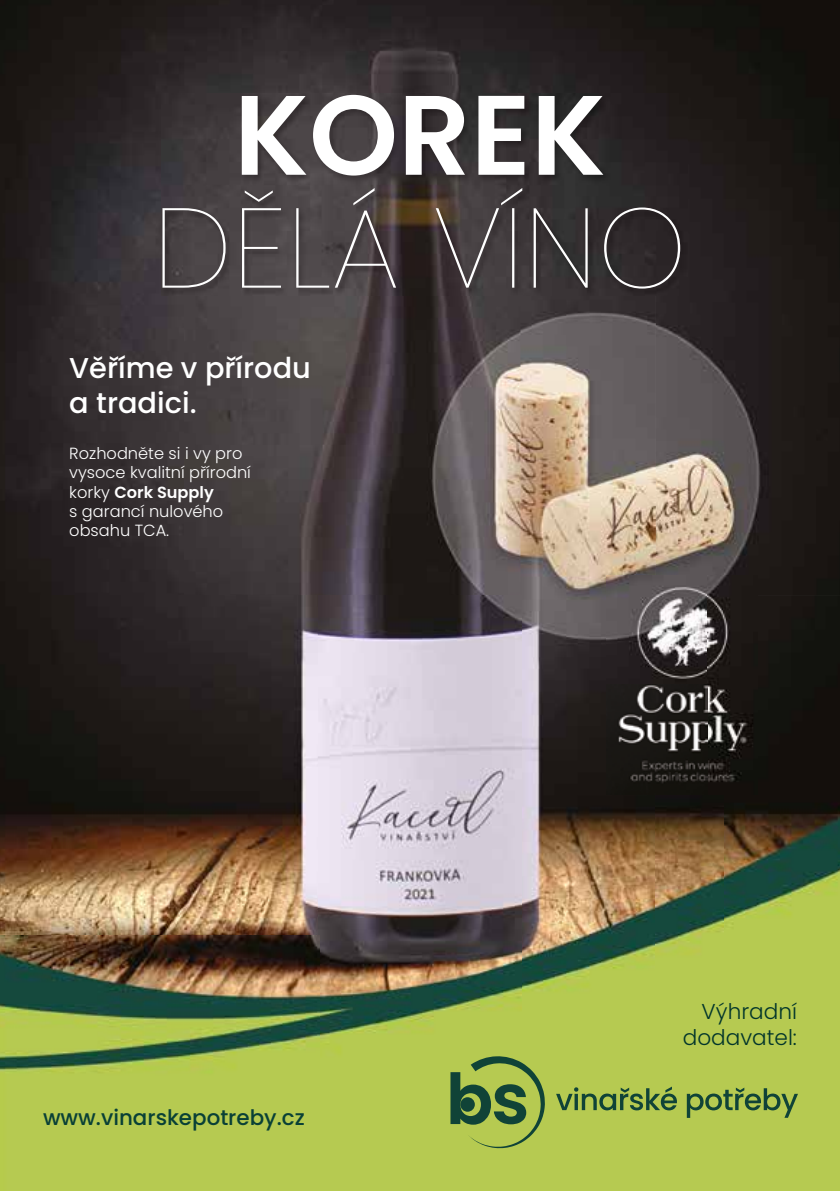
<style>
.page{position:relative;width:840px;height:1191px;background:#fff}
.page>*{position:absolute;margin:0;border:0;box-sizing:border-box;transform-origin:0 0}
.t1{font:100 112.8px "Poppins";color:#fff}
.t2{font:600 112.8px "Poppins";color:#fff}
.t3{font:500 28.8px/34.4px "Poppins";color:#fff}
.t4{font:300 21.6px/25.8px "Poppins";color:#02352b;text-align:right}
.t5{font:500 21.4px "Poppins";color:#094036}
.t6{font:300 16.2px/19.4px "Poppins";color:#fff}
.s1{font-weight:600}
</style>
<div class="page">
<img style="left:0;top:0;width:184px;height:595px">
<img style="left:184px;top:0;width:655px;height:119px">
<img style="left:655px;top:119px;width:184px;height:476px">
<img style="left:184px;top:296px;width:336px;height:299px">
<img style="left:520px;top:296px;width:135px;height:895px">
<img style="left:0;top:595px;width:521px;height:596px">
<img style="left:722px;top:595px;width:117px;height:596px">
<img style="left:654px;top:794px;width:68px;height:397px">
<img style="left:161px;top:93px;width:525px;height:203px">
<svg style="left:555px;top:1086px;width:121px;height:24px;background:#7d9c48"></svg>
<svg style="left:686px;top:1087px;width:111px;height:30px;background:#85a249"></svg>
<svg style="left:450px;top:1056px;width:95px;height:92px;background:#7e9c48"></svg>
<img style="left:606px;top:575px;width:151px;height:219px">
<h1 class="t2" style="left:234px;top:70px;width:373px">KOREK</h1>
<h1 class="t1" style="left:153px;top:183px;width:535px">DĚLÁ VÍNO</h1>
<h2 class="t3" style="left:69px;top:351px;width:243px">Věříme v přírodu a tradici.</h2>
<p class="t6" style="left:69px;top:443px;width:183px">Rozhodněte si i vy pro vysoce kvalitní přírodní korky <span class="s1">Cork Supply<br></span>s garancí nulového obsahu TCA.</p>
<h3 class="t5" style="left:43px;top:1104px;width:263px">www.vinarskepotreby.cz</h3>
<h3 class="t4" style="left:682px;top:998px;width:116px">Výhradní dodavatel:</h3>
</div>
